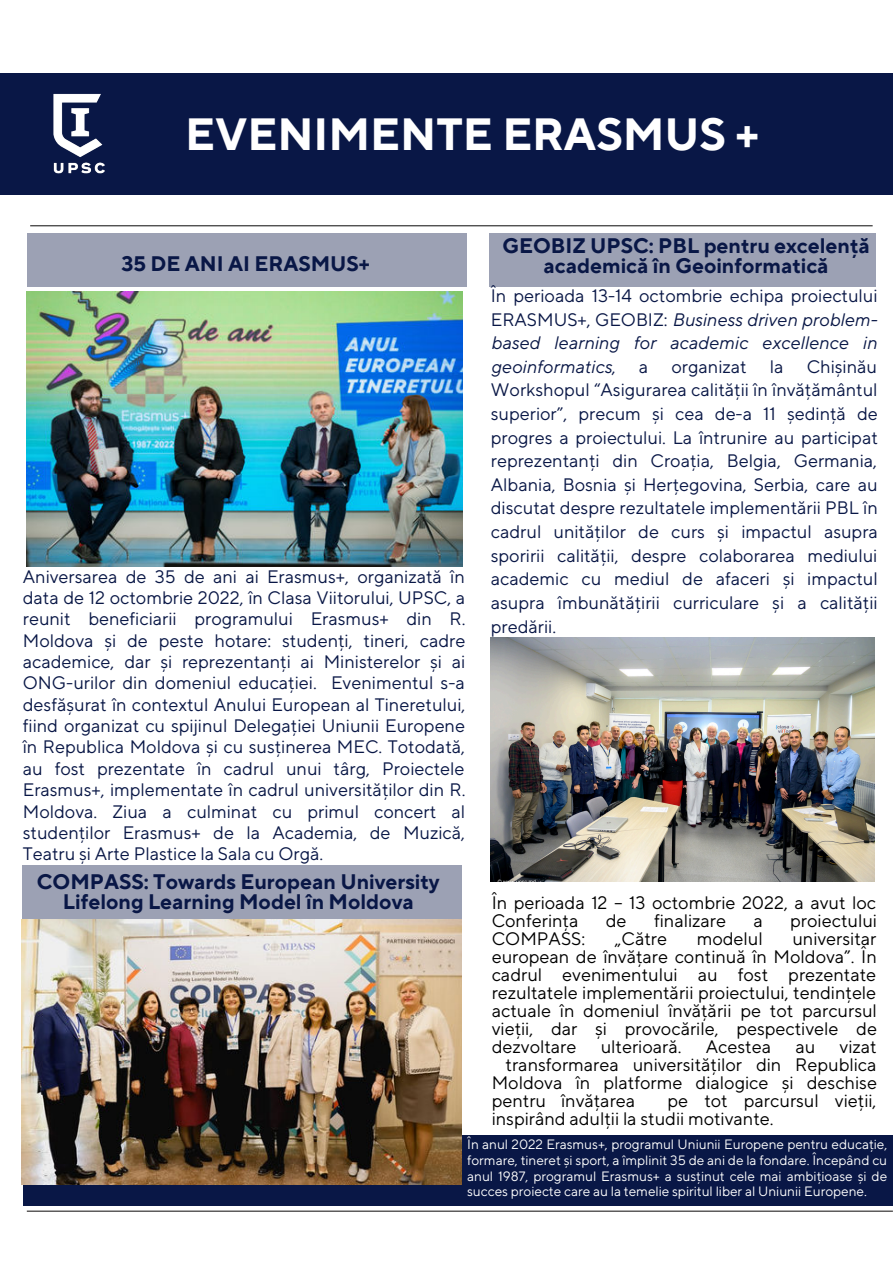
<style>
.page{position:relative;width:893px;height:1264px;background:#fff}
.page>*{position:absolute;margin:0;border:0;box-sizing:border-box;transform-origin:0 0}
.t1{font:700 45px "TT Norms Pro";color:#fff}
.t2{font:700 21px/20.2px "TT Norms Pro";color:#091746;text-align:center}
.t3{font:18px/21.3px "TT Norms Pro";color:#091746;text-align:justify}
.t4{font:18px/18px "TT Norms Pro";color:#000}
.t5{font:italic 18px/23.5px "TT Norms Pro";color:#091746;text-align:justify}
.t6{font:13.5px/15.8px "TT Norms Pro";color:#fff;text-align:justify}
.s1{font-style:normal}
</style>
<div class="page">
<div style="left:27px;top:232px;width:439px;height:54px;background:#9ca1b4"></div>
<div style="left:0;top:73px;width:892px;height:121px;background:#091746"></div>
<div style="left:23px;top:1134px;width:869px;height:71px;background:#091746"></div>
<hr style="left:30px;top:225px;width:842px;height:1px;background:#262424">
<div style="left:489px;top:232px;width:386px;height:54px;background:#9ca1b4"></div>
<hr style="left:27px;top:1210px;width:865px;height:1px;background:#262424">
<img style="left:53px;top:93px;width:52px;height:81px">
<img style="left:27px;top:291px;width:435px;height:276px">
<img style="left:491px;top:637px;width:383px;height:244px">
<div style="left:22px;top:864px;width:439px;height:54px;background:#9ca1b4"></div>
<img style="left:22px;top:919px;width:439px;height:265px">
<h1 class="t1" style="left:185px;top:101px;width:575px">EVENIMENTE ERASMUS +</h1>
<p class="t2" style="left:121px;top:252px;width:250px">35 DE ANI AI ERASMUS+</p>
<p class="t3" style="left:23px;top:564px;width:444px">Aniversarea de 35 de ani ai Erasmus+, organizată în data de 12 octombrie 2022, în Clasa Viitorului, UPSC, a reunit beneficiarii programului Erasmus+ din R.<br>Moldova și de peste hotare: studenți, tineri, cadre academice, dar și reprezentanți ai Ministerelor și ai ONG-urilor din domeniul educației. Evenimentul s-a desfășurat în contextul Anului European al Tineretului, fiind organizat cu spijinul Delegației Uniunii Europene în Republica Moldova și cu susținerea MEC. Totodată, au fost prezentate în cadrul unui târg, Proiectele Erasmus+, implementate în cadrul universităților din R.<br>Moldova. Ziua a culminat cu primul concert al studenților Erasmus+ de la Academia, de Muzică, Teatru și Arte Plastice la Sala cu Orgă.</p>
<p class="t2" style="left:502px;top:234px;width:369px">GEOBIZ UPSC: PBL pentru excelență academică în Geoinformatică</p>
<p class="t5" style="left:491px;top:282px;width:388px"><span class="s1">În perioada 13-14 octombrie echipa proiectului ERASMUS+, GEOBIZ:</span> Business driven problem&shy;based learning for academic excellence in geoinformatics<span class="s1">,</span></p>
<p class="t3" style="left:491px;top:353px;width:388px;line-height:23.5px;text-indent:316px">Chișinău Workshopul “Asigurarea calității în învățământul superior”, precum și cea de-a 11 ședință de progres a proiectului. La întrunire au participat reprezentanți din Croația, Belgia, Germania, Albania, Bosnia și Herțegovina, Serbia, care au discutat despre rezultatele implementării PBL în cadrul unităților de curs și impactul asupra sporirii calității, despre colaborarea mediului academic cu mediul de afaceri și impactul asupra îmbunătățirii curriculare și a calității predării.</p>
<p class="t3" style="left:639px;top:354px;width:11px">a</p>
<p class="t3" style="left:671px;top:354px;width:77px">organizat</p>
<p class="t3" style="left:769px;top:354px;width:15px">la</p>
<p class="t2" style="left:37px;top:869px;width:404px">COMPASS: Towards European University<br>Lifelong Learning Model în Moldova</p>
<p class="t4" style="left:491px;top:892px;width:386px">În perioada 12 – 13 octombrie 2022, a avut loc<br>Conferința</p>
<p class="t4" style="left:605px;top:910px;width:22px">de</p>
<p class="t4" style="left:654px;top:910px;width:74px">finalizare</p>
<p class="t4" style="left:753px;top:910px;width:11px">a</p>
<p class="t4" style="left:790px;top:910px;width:88px">proiectului</p>
<p class="t4" style="left:491px;top:928px;width:95px">COMPASS:</p>
<p class="t4" style="left:614px;top:928px;width:54px">„Către</p>
<p class="t4" style="left:696px;top:928px;width:68px">modelul</p>
<p class="t4" style="left:491px;top:928px;width:387px;text-align:justify;text-indent:300px">universitar european de învățare continuă în Moldova”. În cadrul evenimentului au fost prezentate rezultatele implementării proiectului, tendințele actuale în domeniul învățării pe tot parcursul vieții, dar și provocările, pespectivele de dezvoltare</p>
<p class="t4" style="left:600px;top:1036px;width:82px">ulterioară.</p>
<p class="t4" style="left:705px;top:1036px;width:67px">Acestea</p>
<p class="t4" style="left:795px;top:1036px;width:21px">au</p>
<p class="t4" style="left:839px;top:1036px;width:39px">vizat</p>
<p class="t4" style="left:505px;top:1054px;width:372px">transformarea universităților din Republica</p>
<p class="t4" style="left:491px;top:1072px;width:387px">Moldova în platforme dialogice și deschise</p>
<p class="t4" style="left:491px;top:1090px;width:145px">pentru învățarea</p>
<p class="t4" style="left:491px;top:1090px;width:386px;text-indent:176px">pe tot parcursul vieții, inspirând adulții la studii motivante.</p>
<p class="t6" style="left:467px;top:1135px;width:422px">În anul 2022 Erasmus+, programul Uniunii Europene pentru educație, formare, tineret și sport, a împlinit 35 de ani de la fondare. Începând cu anul 1987, programul Erasmus+ a susținut cele mai ambițioase și de succes proiecte care au la temelie spiritul liber al Uniunii Europene.</p>
</div>
